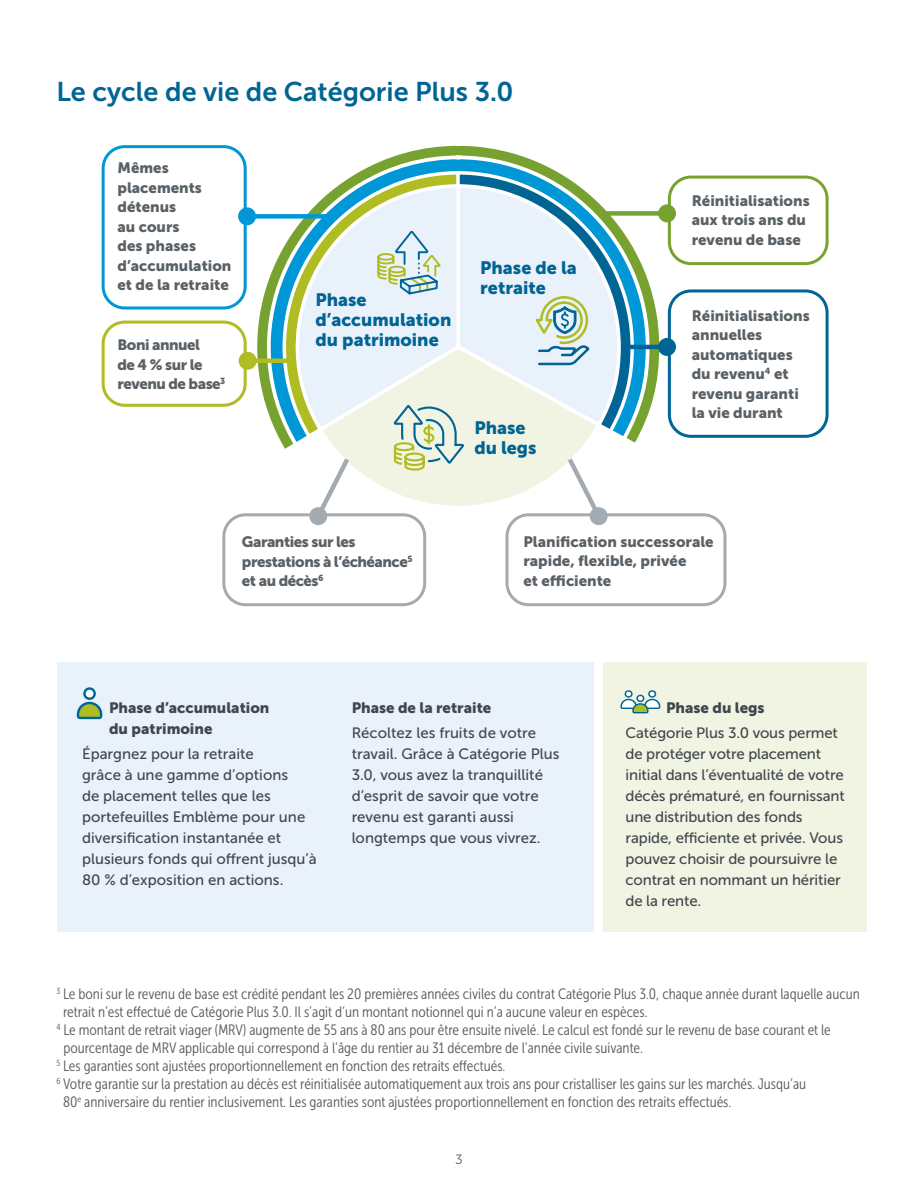
<style>
.page{position:relative;width:918px;height:1188px;background:#fff}
.page>*{position:absolute;margin:0;border:0;box-sizing:border-box;transform-origin:0 0}
.CP3-inside_header{font:27px "Museo Sans 700";color:#006594}
.table_heading{font:17.85px/19.8px "Museo Sans 900";color:#006594}
.EL_Footnote_Legal{font:15px/18px "Museo Sans Cond 300";color:#58595b}
.Numbered_list{font:15px/21px "Museo Sans 500";color:#3f474c}
.table_heading-2{font:15px/19.5px "Museo Sans 900";color:#5a6166}
.table_heading-3{font:15px/19.5px "Museo Sans 900";letter-spacing:-.03em;color:#5a6166}
.Numbered_list-2{font:15px/21px "Museo Sans 900";color:#3f474c}
.t1{font:13.5px "Museo Sans 300";color:#5a6166}
</style>
<div class="page">
<div style="left:57px;top:662px;width:536px;height:270px;background:#e9f1fa"></div>
<div style="left:603px;top:662px;width:263px;height:270px;background:#f2f4e3"></div>
<div style="left:668px;top:176px;width:161px;height:89px;border:3px solid #78a22f;border-radius:22px"></div>
<div style="left:668px;top:289px;width:161px;height:149px;border:3px solid #006594;border-radius:22px"></div>
<svg style="left:226px;top:145px;width:439px;height:260px"></svg>
<svg style="left:242px;top:154px;width:409px;height:295px"></svg>
<svg style="left:260px;top:169px;width:193px;height:272px"></svg>
<svg style="left:453px;top:169px;width:183px;height:267px"></svg>
<svg style="left:275px;top:182px;width:101px;height:253px"></svg>
<svg style="left:315px;top:342px;width:193px;height:188px"></svg>
<div style="left:603px;top:211px;width:64px;height:5px;background:#78a22f"></div>
<div style="left:658px;top:204px;width:18px;height:18px;background:#78a22f;border-radius:50%"></div>
<div style="left:103px;top:322px;width:142px;height:83px;background:#fff;border-radius:22px"></div>
<div style="left:102px;top:321px;width:145px;height:86px;border:3px solid #afbc22;border-radius:22px"></div>
<div style="left:103px;top:147px;width:142px;height:161px;background:#fff;border-radius:22px"></div>
<div style="left:102px;top:145px;width:145px;height:164px;border:3px solid #0097d7;border-radius:22px"></div>
<hr style="left:626px;top:345px;width:41px;height:4px;background:#006594">
<div style="left:658px;top:338px;width:18px;height:18px;background:#006594;border-radius:50%"></div>
<div style="left:224px;top:515px;width:201px;height:90px;background:#fff;border-radius:22px"></div>
<div style="left:222px;top:513px;width:204px;height:93px;border:3px solid #a4abb0;border-radius:22px"></div>
<div style="left:506px;top:513px;width:220px;height:93px;border:3px solid #a4abb0;border-radius:22px"></div>
<svg style="left:308px;top:453px;width:45px;height:72px"></svg>
<div style="left:247px;top:214px;width:88px;height:5px;background:#0097d7"></div>
<div style="left:238px;top:207px;width:18px;height:18px;background:#0097d7;border-radius:50%"></div>
<hr style="left:248px;top:359px;width:41px;height:4px;background:#afbc22">
<div style="left:239px;top:352px;width:18px;height:18px;background:#afbc22;border-radius:50%"></div>
<svg style="left:77px;top:687px;width:25px;height:32px"></svg>
<svg style="left:620px;top:690px;width:40px;height:23px"></svg>
<svg style="left:376px;top:178px;width:247px;height:348px"></svg>
<h2 class="CP3-inside_header" style="left:56px;top:76px;width:459px">Le cycle de vie de Catégorie Plus 3.0</h2>
<h1 class="table_heading-2" style="left:117px;top:158px;width:116px">Mêmes placements détenus<br>au cours<br>des phases d’accumulation et de la retraite</h1>
<h1 class="table_heading-3" style="left:117px;top:335px;width:109px">Boni annuel<br>de 4 % sur le revenu de base<sup>3</sup></h1>
<h1 class="table_heading" style="left:316px;top:290px;width:137px">Phase d’accumulation du patrimoine</h1>
<h1 class="table_heading" style="left:480px;top:258px;width:98px">Phase de la retraite</h1>
<h1 class="table_heading" style="left:474px;top:418px;width:64px">Phase du legs</h1>
<h1 class="table_heading-2" style="left:692px;top:191px;width:120px">Réinitialisations aux trois ans du revenu de base</h1>
<h1 class="table_heading-2" style="left:692px;top:306px;width:120px">Réinitialisations annuelles automatiques du revenu<sup>4</sup> et revenu garanti la vie durant</h1>
<h1 class="table_heading-3" style="left:242px;top:532px;width:172px">Garanties sur les prestations à l’échéance<sup>5 </sup>et au décès<sup>6</sup></h1>
<h1 class="table_heading-2" style="left:523px;top:532px;width:192px">Planification successorale rapide, flexible, privée<br>et efficiente</h1>
<p class="Numbered_list-2" style="left:109px;top:697px;width:162px">Phase d’accumulation du patrimoine</p>
<p class="Numbered_list" style="left:82px;top:744px;width:236px">Épargnez pour la retraite<br>grâce à une gamme d’options<br>de placement telles que les portefeuilles Emblème pour une diversification instantanée et plusieurs fonds qui offrent jusqu’à<br>80 % d’exposition en actions.</p>
<p class="Numbered_list-2" style="left:352px;top:697px;width:141px">Phase de la retraite</p>
<p class="Numbered_list" style="left:352px;top:723px;width:209px">Récoltez les fruits de votre travail. Grâce à Catégorie Plus<br>3.0, vous avez la tranquillité d’esprit de savoir que votre revenu est garanti aussi longtemps que vous vivrez.</p>
<p class="Numbered_list-2" style="left:666px;top:697px;width:100px">Phase du legs</p>
<p class="Numbered_list" style="left:626px;top:723px;width:221px">Catégorie Plus 3.0 vous permet de protéger votre placement initial dans l’éventualité de votre décès prématuré, en fournissant une distribution des fonds rapide, efficiente et privée. Vous pouvez choisir de poursuivre le contrat en nommant un héritier de la rente.</p>
<p class="EL_Footnote_Legal" style="left:63px;top:985px;width:798px;text-indent:-7px"><sup>3</sup> Le boni sur le revenu de base est crédité pendant les 20 premières années civiles du contrat Catégorie Plus 3.0, chaque année durant laquelle aucun retrait n’est effectué de Catégorie Plus 3.0. Il s’agit d’un montant notionnel qui n’a aucune valeur en espèces.</p>
<p class="EL_Footnote_Legal" style="left:63px;top:1021px;width:769px;text-indent:-7px"><sup>4</sup> Le montant de retrait viager (MRV) augmente de 55 ans à 80 ans pour être ensuite nivelé. Le calcul est fondé sur le revenu de base courant et le pourcentage de MRV applicable qui correspond à l’âge du rentier au 31 décembre de l’année civile suivante.</p>
<p class="EL_Footnote_Legal" style="left:56px;top:1057px;width:451px"><sup>5</sup> Les garanties sont ajustées proportionnellement en fonction des retraits effectués.</p>
<p class="EL_Footnote_Legal" style="left:63px;top:1075px;width:745px;text-indent:-7px"><sup>6</sup> Votre garantie sur la prestation au décès est réinitialisée automatiquement aux trois ans pour cristalliser les gains sur les marchés. Jusqu’au<br>80<sup>e</sup> anniversaire du rentier inclusivement. Les garanties sont ajustées proportionnellement en fonction des retraits effectués.</p>
<p class="t1" style="left:455px;top:1152px;width:9px">3</p>
</div>
